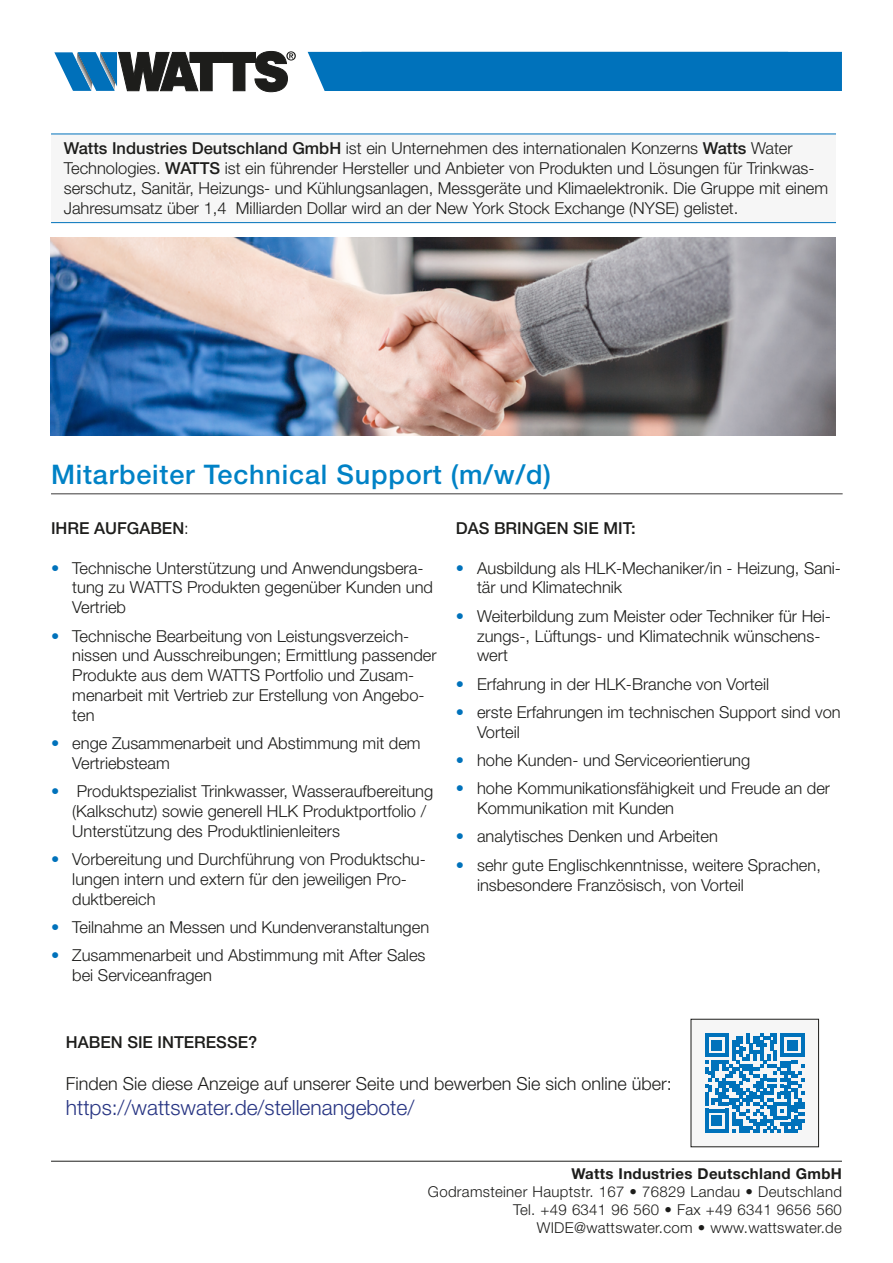
<style>
.page{position:relative;width:893px;height:1263px;background:#fff}
.page>*{position:absolute;margin:0;border:0;box-sizing:border-box;transform-origin:0 0}
.t1{font:500 27px "Helvetica Neue LT Std";letter-spacing:.03em;color:#0082c6}
.t2{font:300 21px "Helvetica Neue LT Std";color:#283583}
.t3{font:300 18px "Helvetica Neue LT Std";color:#1d1d1b}
.t4{font:300 16.5px/19.8px "Helvetica Neue LT Std";color:#1d1d1b}
.t5{font:500 16.5px "Helvetica Neue LT Std";color:#1d1d1b}
.t6{font:300 15px/18px "Helvetica Neue LT Std";letter-spacing:.02em;color:#1d1d1b;text-align:right}
.t7{font:700 15px "Helvetica Neue LT Std";letter-spacing:.02em;color:#1d1d1b}
.s1{font-weight:500}
.s2{font-weight:300}
.s3{color:#0072bb}
</style>
<div class="page">
<hr style="left:51px;top:493px;width:792px;height:1px;background:#7c7b7b">
<div style="left:51px;top:134px;width:785px;height:89px;background:#f6f6f6"></div>
<hr style="left:51px;top:222px;width:785px;height:1px;background:#0072bb">
<hr style="left:51px;top:134px;width:785px;height:1px;background:#0072bb">
<img style="left:50px;top:238px;width:785px;height:197px">
<div style="left:691px;top:1019px;width:128px;height:128px;background:#f6f6f6"></div>
<svg style="left:705px;top:1033px;width:100px;height:100px"></svg>
<div style="left:691px;top:1019px;width:128px;height:128px;border:1px solid #1d1d1b"></div>
<hr style="left:51px;top:1161px;width:791px;height:1px;background:#1d1d1b">
<svg style="left:54px;top:51px;width:242px;height:41px"></svg>
<div style="left:308px;top:52px;width:534px;height:39px;background:#0072bb"></div>
<p class="t4" style="left:64px;top:138px;width:766px"><span class="s1">Watts Industries Deutschland GmbH</span> ist ein Unternehmen des internationalen Konzerns <span class="s1">Watts</span> Water Technologies. <span class="s1">WATTS</span> ist ein führender Hersteller und Anbieter von Produkten und Lösungen für Trinkwas&shy;serschutz, Sanitär, Heizungs- und Kühlungsanlagen, Messgeräte und Klimaelektronik. Die Gruppe mit einem Jahresumsatz über 1,4 Milliarden Dollar wird an der New York Stock Exchange (NYSE) gelistet.</p>
<h1 class="t1" style="left:51px;top:459px;width:501px">Mitarbeiter Technical Support (m/w/d)</h1>
<p class="t5" style="left:51px;top:518px;width:139px">IHRE AUFGABEN<span class="s2">:</span></p>
<p class="t4" style="left:72px;top:557px;width:362px;text-indent:-21px"><span class="s3">•</span> Technische Unterstützung und Anwendungsbera&shy;tung zu WATTS Produkten gegenüber Kunden und<br>Vertrieb</p>
<p class="t4" style="left:72px;top:625px;width:366px;text-indent:-21px"><span class="s3">•</span> Technische Bearbeitung von Leistungsverzeich&shy;nissen und Ausschreibungen; Ermittlung passender Produkte aus dem WATTS Portfolio und Zusam&shy;menarbeit mit Vertrieb zur Erstellung von Angebo&shy;ten</p>
<p class="t4" style="left:72px;top:733px;width:350px;text-indent:-21px"><span class="s3">•</span> enge Zusammenarbeit und Abstimmung mit dem<br>Vertriebsteam</p>
<p class="t4" style="left:72px;top:781px;width:362px;text-indent:-21px"><span class="s3">•</span> Produktspezialist Trinkwasser, Wasseraufbereitung (Kalkschutz) sowie generell HLK Produktportfolio /<br>Unterstützung des Produktlinienleiters</p>
<p class="t4" style="left:72px;top:849px;width:355px;text-indent:-21px"><span class="s3">•</span> Vorbereitung und Durchführung von Produktschu&shy;lungen intern und extern für den jeweiligen Pro&shy;duktbereich</p>
<p class="t4" style="left:51px;top:917px;width:380px"><span class="s3">•</span> Teilnahme an Messen und Kundenveranstaltungen</p>
<p class="t4" style="left:72px;top:945px;width:355px;text-indent:-21px"><span class="s3">•</span> Zusammenarbeit und Abstimmung mit After Sales bei Serviceanfragen</p>
<p class="t5" style="left:456px;top:518px;width:181px">DAS BRINGEN SIE MIT:</p>
<p class="t4" style="left:477px;top:557px;width:365px;text-indent:-21px"><span class="s3">•</span> Ausbildung als HLK-Mechaniker/in - Heizung, Sani&shy;tär und Klimatechnik</p>
<p class="t4" style="left:477px;top:606px;width:355px;text-indent:-21px"><span class="s3">•</span> Weiterbildung zum Meister oder Techniker für Hei&shy;zungs-, Lüftungs- und Klimatechnik wünschens&shy;wert</p>
<p class="t4" style="left:456px;top:673px;width:315px"><span class="s3">•</span> Erfahrung in der HLK-Branche von Vorteil</p>
<p class="t4" style="left:477px;top:702px;width:365px;text-indent:-21px"><span class="s3">•</span> erste Erfahrungen im technischen Support sind von<br>Vorteil</p>
<p class="t4" style="left:456px;top:750px;width:296px"><span class="s3">•</span> hohe Kunden- und Serviceorientierung</p>
<p class="t4" style="left:477px;top:778px;width:354px;text-indent:-21px"><span class="s3">•</span> hohe Kommunikationsfähigkeit und Freude an der<br>Kommunikation mit Kunden</p>
<p class="t4" style="left:456px;top:826px;width:264px"><span class="s3">•</span> analytisches Denken und Arbeiten</p>
<p class="t4" style="left:477px;top:855px;width:345px;text-indent:-21px"><span class="s3">•</span> sehr gute Englischkenntnisse, weitere Sprachen, insbesondere Französisch, von Vorteil</p>
<p class="t5" style="left:66px;top:1033px;width:193px">HABEN SIE INTERESSE?</p>
<p class="t3" style="left:66px;top:1072px;width:607px">Finden Sie diese Anzeige auf unserer Seite und bewerben Sie sich online über:</p>
<p class="t2" style="left:66px;top:1095px;width:350px">https://wattswater.de/stellenangebote/</p>
<p class="t7" style="left:571px;top:1164px;width:272px">Watts Industries Deutschland GmbH</p>
<p class="t6" style="left:428px;top:1182px;width:416px">Godramsteiner Hauptstr. 167 • 76829 Landau • Deutschland<br>Tel. +49 6341 96 560 • Fax +49 6341 9656 560<br>WIDE@wattswater.com • www.wattswater.de</p>
</div>
